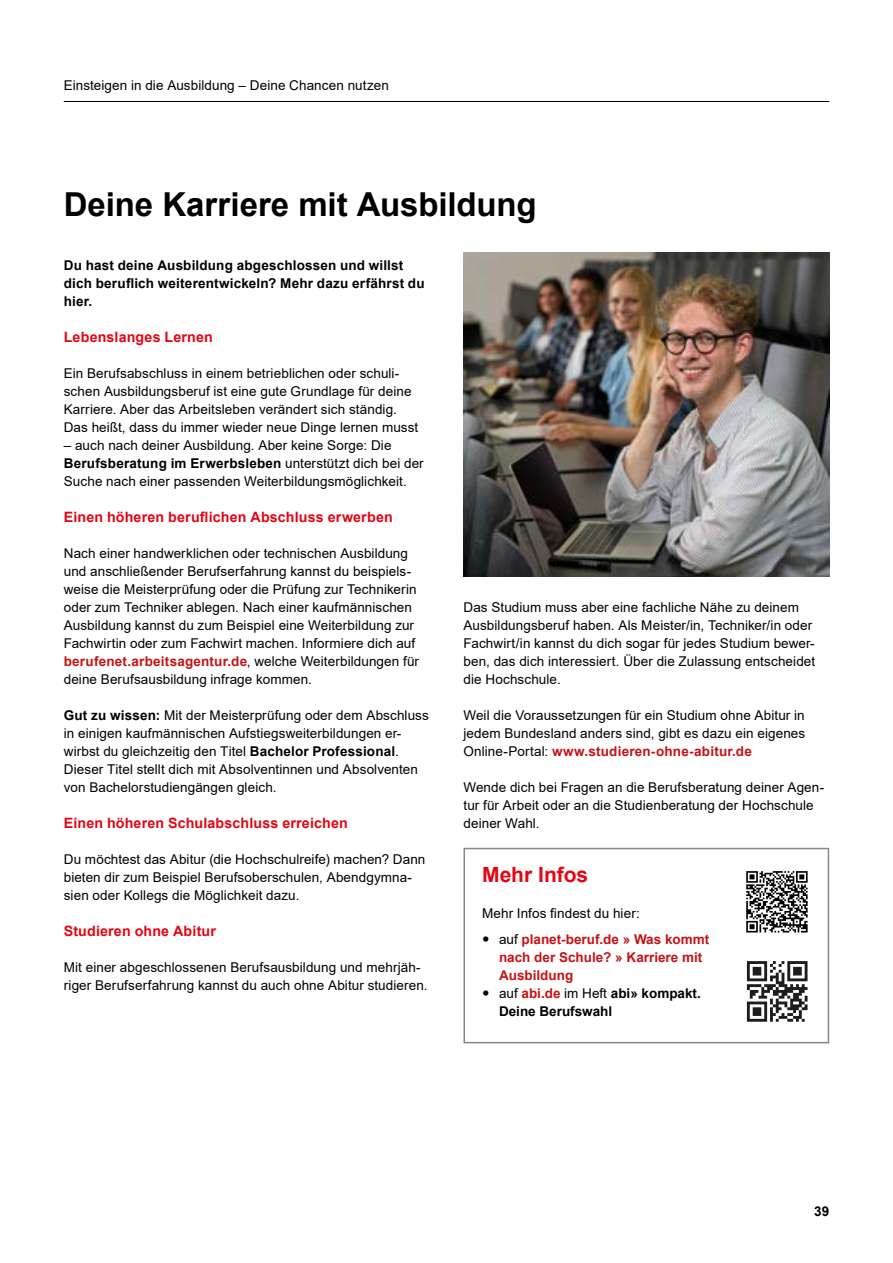
<style>
.page{position:relative;width:893px;height:1263px;background:#fff}
.page>*{position:absolute;margin:0;border:0;box-sizing:border-box;transform-origin:0 0}
.h1_Headline_Gross{font:700 33px "Arial";letter-spacing:-.005em;color:#000}
.h2_Headline_Infokast{font:700 21px "Arial";color:#e30613}
.h2_Subheadline_bold{font:700 14.25px "Arial";letter-spacing:.01em;color:#e30613}
.p_Fließtext{font:13.5px/18px "Arial";letter-spacing:.005em;color:#000}
.Anreisser{font:700 13.5px/18px "Arial";letter-spacing:.01em;color:#000}
.t1{font:700 13.5px/18px "Arial";color:#c61315}
.p_Fließtext_Infokast{font:13.5px "Arial";letter-spacing:.005em;color:#000}
.s1{font-weight:700}
.s2{font-weight:700;color:#c61315}
.s3{font-weight:400;color:#000}
.s4{font-weight:400}
.s5{color:#c61315}
</style>
<div class="page">
<hr style="left:64px;top:101px;width:765px;height:1px;background:#000">
<div style="left:463px;top:848px;width:366px;height:195px;border:2px solid #878787"></div>
<img style="left:463px;top:252px;width:366px;height:324px">
<svg style="left:746px;top:871px;width:62px;height:61px"></svg>
<svg style="left:747px;top:961px;width:60px;height:61px"></svg>
<p class="p_Fließtext" style="left:64px;top:76px;width:327px">Einsteigen in die Ausbildung – Deine Chancen nutzen</p>
<h1 class="h1_Headline_Gross" style="left:64px;top:181px;width:474px">Deine Karriere mit Ausbildung</h1>
<p class="Anreisser" style="left:64px;top:256px;width:362px">Du hast deine Ausbildung abgeschlossen und willst dich beruflich weiterentwickeln? Mehr dazu erfährst du hier.</p>
<h2 class="h2_Subheadline_bold" style="left:64px;top:327px;width:151px">Lebenslanges Lernen</h2>
<p class="p_Fließtext" style="left:64px;top:364px;width:356px">Ein Berufsabschluss in einem betrieblichen oder schuli&shy;schen Ausbildungsberuf ist eine gute Grundlage für deine Karriere. Aber das Arbeitsleben verändert sich ständig.<br>Das heißt, dass du immer wieder neue Dinge lernen musst</p>
<p class="p_Fließtext" style="left:64px;top:436px;width:361px">– auch nach deiner Ausbildung. Aber keine Sorge: Die<br><span class="s1">Berufsberatung im Erwerbsleben</span> unterstützt dich bei der<br>Suche nach einer passenden Weiterbildungsmöglichkeit.</p>
<h2 class="h2_Subheadline_bold" style="left:64px;top:507px;width:331px">Einen höheren beruflichen Abschluss erwerben</h2>
<p class="p_Fließtext" style="left:64px;top:544px;width:357px">Nach einer handwerklichen oder technischen Ausbildung und anschließender Berufserfahrung kannst du beispiels&shy;weise die Meisterprüfung oder die Prüfung zur Technikerin oder zum Techniker ablegen. Nach einer kaufmännischen Ausbildung kannst du zum Beispiel eine Weiterbildung zur Fachwirtin oder zum Fachwirt machen. Informiere dich auf <span class="s2">berufenet.arbeitsagentur.de</span>, welche Weiterbildungen für deine Berufsausbildung infrage kommen.</p>
<p class="p_Fließtext" style="left:64px;top:706px;width:367px"><span class="s1">Gut zu wissen:</span> Mit der Meisterprüfung oder dem Abschluss in einigen kaufmännischen Aufstiegsweiterbildungen er&shy;wirbst du gleichzeitig den Titel <span class="s1">Bachelor Professional</span>.<br>Dieser Titel stellt dich mit Absolventinnen und Absolventen von Bachelorstudiengängen gleich.</p>
<h2 class="h2_Subheadline_bold" style="left:64px;top:813px;width:286px">Einen höheren Schulabschluss erreichen</h2>
<p class="p_Fließtext" style="left:64px;top:850px;width:363px">Du möchtest das Abitur (die Hochschulreife) machen? Dann bieten dir zum Beispiel Berufsoberschulen, Abendgymna&shy;sien oder Kollegs die Möglichkeit dazu.</p>
<h2 class="h2_Subheadline_bold" style="left:64px;top:921px;width:154px">Studieren ohne Abitur</h2>
<p class="p_Fließtext" style="left:64px;top:958px;width:365px">Mit einer abgeschlossenen Berufsausbildung und mehrjäh&shy;riger Berufserfahrung kannst du auch ohne Abitur studieren.</p>
<p class="p_Fließtext" style="left:463px;top:598px;width:353px">Das Studium muss aber eine fachliche Nähe zu deinem Ausbildungsberuf haben. Als Meister/in, Techniker/in oder Fachwirt/in kannst du dich sogar für jedes Studium bewer&shy;ben, das dich interessiert. Über die Zulassung entscheidet die Hochschule.</p>
<p class="p_Fließtext" style="left:463px;top:706px;width:343px;text-align:justify">Weil die Voraussetzungen für ein Studium ohne Abitur in jedem Bundesland anders sind, gibt es dazu ein eigenes Online-Portal: <span class="s2">www.studieren-ohne-abitur.de</span></p>
<p class="p_Fließtext" style="left:463px;top:778px;width:362px">Wende dich bei Fragen an die Berufsberatung deiner Agen&shy;tur für Arbeit oder an die Studienberatung der Hochschule deiner Wahl.</p>
<h2 class="h2_Headline_Infokast" style="left:482px;top:859px;width:108px">Mehr Infos</h2>
<p class="p_Fließtext_Infokast" style="left:482px;top:903px;width:159px">Mehr Infos findest du hier:</p>
<p class="t1" style="left:499px;top:930px;width:212px"><span class="s3">auf</span> planet-beruf.de » Was kommt nach der Schule? » Karriere mit<br>Ausbildung</p>
<p class="Anreisser" style="left:499px;top:984px;width:203px"><span class="s4">auf</span> <span class="s5">abi.de</span> <span class="s4">im Heft</span> abi» kompakt.<br>Deine Berufswahl</p>
<p class="Anreisser" style="left:814px;top:1202px;width:17px">39</p>
</div>
